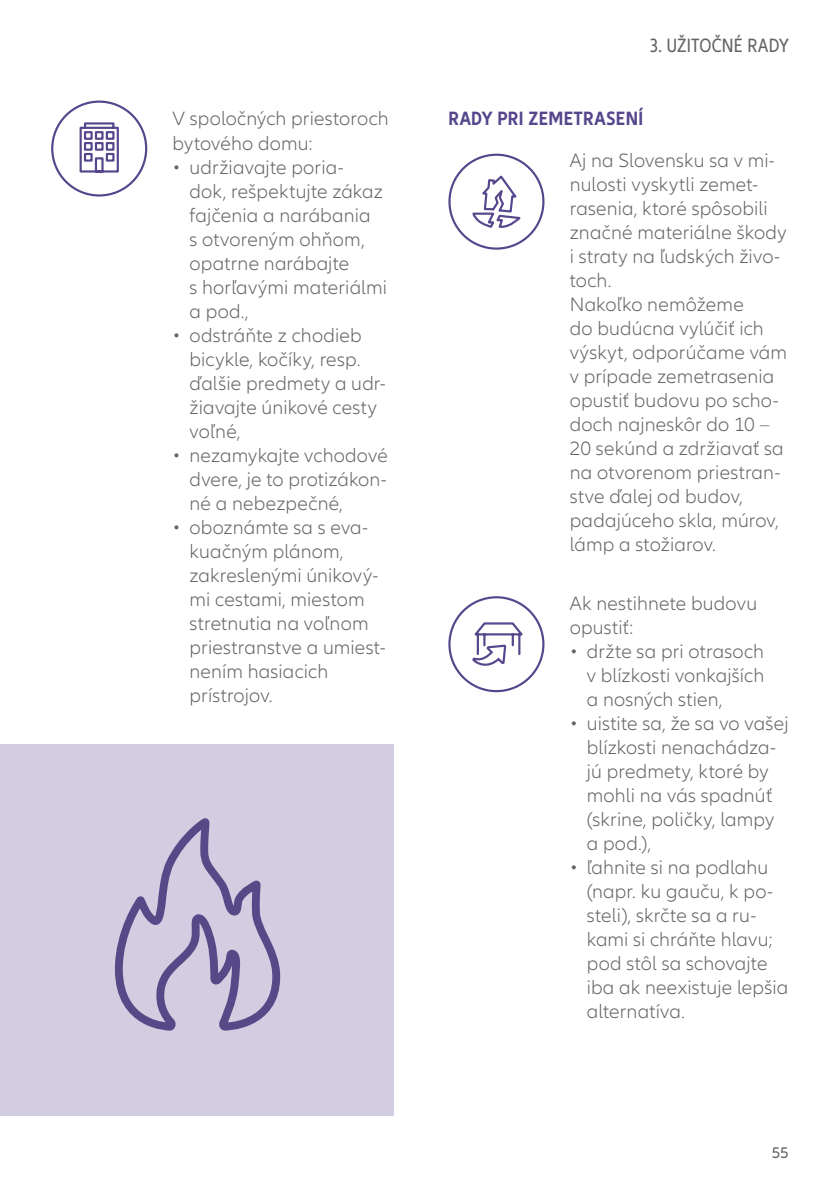
<style>
.page{position:relative;width:840px;height:1191px;background:#fff}
.page>*{position:absolute;margin:0;border:0;box-sizing:border-box;transform-origin:0 0}
.t1{font:300 20px/24px "Allianz Neo";letter-spacing:.01em;color:#636466}
.t2{font:700 condensed 20px "Allianz Neo";letter-spacing:.02em;color:#56478c}
.t3{font:condensed 20px "Allianz Neo";letter-spacing:.01em;color:#636466}
.t4{font:16px "Allianz Neo";color:#636466}
</style>
<div class="page">
<div style="left:51px;top:101px;width:96px;height:95px;border:2px solid #56478c;border-radius:50%"></div>
<svg style="left:79px;top:122px;width:40px;height:51px"></svg>
<div style="left:448px;top:154px;width:96px;height:96px;border:2px solid #56478c;border-radius:50%"></div>
<svg style="left:472px;top:175px;width:49px;height:53px"></svg>
<div style="left:448px;top:596px;width:96px;height:96px;border:2px solid #56478c;border-radius:50%"></div>
<svg style="left:471px;top:601px;width:55px;height:65px"></svg>
<div style="left:0;top:744px;width:393px;height:371px;background:#d2cde0"></div>
<svg style="left:115px;top:821px;width:165px;height:209px"></svg>
<p class="t1" style="left:172px;top:107px;width:217px;line-height:24.8px">V spoločných priestoroch bytového domu:</p>
<p class="t1" style="left:189px;top:156px;width:199px;text-indent:-17px">• udržiavajte poria-<br>dok, rešpektujte zákaz fajčenia a narábania<br>s otvoreným ohňom, opatrne narábajte<br>s horľavými materiálmi a pod.,</p>
<p class="t1" style="left:189px;top:324px;width:198px;text-indent:-17px">• odstráňte z chodieb bicykle, kočíky, resp. ďalšie predmety a udr&shy;žiavajte únikové cesty voľné,</p>
<p class="t1" style="left:189px;top:444px;width:200px;text-align:justify;text-indent:-17px">• nezamykajte vchodové dvere, je to protizákon&shy;né a nebezpečné,</p>
<p class="t1" style="left:189px;top:516px;width:197px;text-indent:-17px">• oboznámte sa s eva&shy;kuačným plánom, zakreslenými únikový&shy;mi cestami, miestom stretnutia na voľnom priestranstve a umiest&shy;nením hasiacich prístrojov.</p>
<p class="t3" style="left:649px;top:34px;width:140px">3. UŽITOČNÉ RADY</p>
<p class="t2" style="left:448px;top:107px;width:196px">RADY PRI ZEMETRASENÍ</p>
<p class="t1" style="left:569px;top:149px;width:219px">Aj na Slovensku sa v mi&shy;nulosti vyskytli zemet&shy;rasenia, ktoré spôsobili značné materiálne škody i straty na ľudských živo&shy;toch.<br>Nakoľko nemôžeme<br>do budúcna vylúčiť ich výskyt, odporúčame vám v prípade zemetrasenia opustiť budovu po scho&shy;doch najneskôr do 10 –<br>20 sekúnd a zdržiavať sa na otvorenom priestran&shy;stve ďalej od budov, padajúceho skla, múrov, lámp a stožiarov.</p>
<p class="t1" style="left:569px;top:591px;width:189px">Ak nestihnete budovu opustiť:</p>
<p class="t1" style="left:586px;top:639px;width:179px;text-align:justify;text-indent:-17px">• držte sa pri otrasoch v blízkosti vonkajších a nosných stien,</p>
<p class="t1" style="left:586px;top:711px;width:203px;text-indent:-17px">• uistite sa, že sa vo vašej blízkosti nenachádza&shy;jú predmety, ktoré by mohli na vás spadnúť (skrine, poličky, lampy a pod.),</p>
<p class="t1" style="left:586px;top:855px;width:203px;text-indent:-17px">• ľahnite si na podlahu (napr. ku gauču, k po&shy;steli), skrčte sa a ru&shy;kami si chráňte hlavu; pod stôl sa schovajte iba ak neexistuje lepšia alternatíva.</p>
<p class="t4" style="left:771px;top:1143px;width:19px">55</p>
</div>
